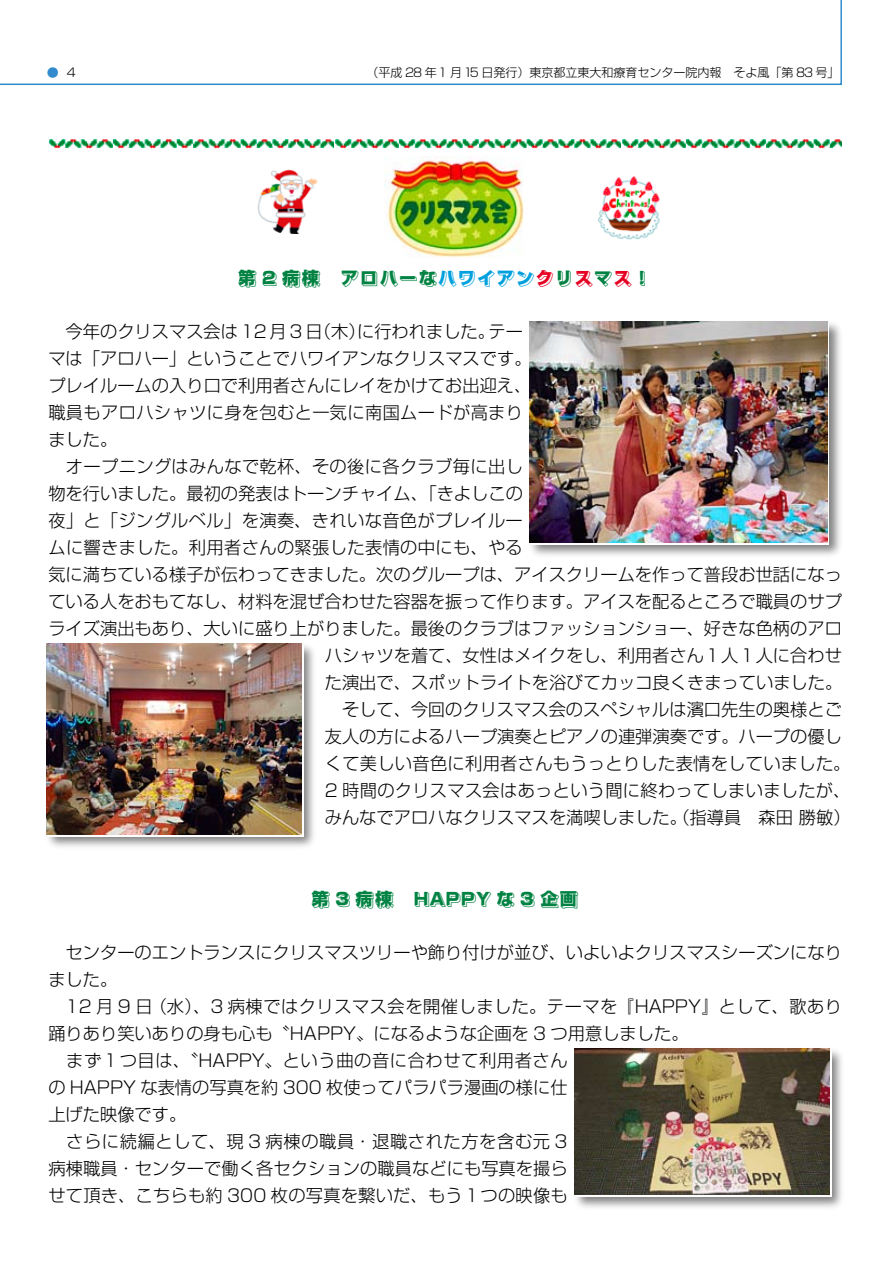
<style>
.page{position:relative;width:893px;height:1263px;background:#fff}
.page>*{position:absolute;margin:0;border:0;box-sizing:border-box;transform-origin:0 0}
.t1{font:19.5px "Shin Go Min Emboss";color:#008242}
.t2{font:300 17.25px/27px "Shin Go";color:#000}
.t3{font:300 17.25px "Shin Go";letter-spacing:.02em;color:#000}
.t4{font:300 12px "Shin Go";color:#000}
.t5{font:300 12px "Shin Go";color:#318bcc}
.s1{color:#00a0de}
.s2{color:#e60021}
</style>
<div class="page">
<svg style="left:0;top:0;width:842px;height:85px"></svg>
<div style="left:528px;top:319px;width:315px;height:240px;background:#000;opacity:.5"></div>
<div style="left:44px;top:641px;width:275px;height:210px;background:#000;opacity:.5"></div>
<div style="left:48px;top:645px;width:256px;height:192px;background:linear-gradient(to right,#fff,#fff)"></div>
<div style="left:572px;top:1046px;width:275px;height:164px;background:#000;opacity:.5"></div>
<svg style="left:576px;top:1050px;width:255px;height:147px"></svg>
<img style="left:49px;top:139px;width:793px;height:9px">
<img style="left:257px;top:169px;width:61px;height:65px">
<img style="left:598px;top:176px;width:62px;height:64px">
<img style="left:384px;top:156px;width:140px;height:102px">
<img style="left:529px;top:321px;width:298px;height:221px">
<img style="left:46px;top:643px;width:255px;height:191px">
<img style="left:574px;top:1048px;width:255px;height:147px">
<p class="t5" style="left:47px;top:65px;width:14px">●</p>
<p class="t4" style="left:367px;top:65px;width:475px">（平成 28 年1 月15 日発行）東京都立東大和療育センター院内報　そよ風「第 83 号」</p>
<p class="t1" style="left:238px;top:266px;width:416px">第 2 病棟　アロハーな<span class="s1">ハワイアン</span><span class="s2">ク</span>リ<span class="s2">ス</span>マ<span class="s2">ス</span>！</p>
<p class="t2" style="left:48px;top:317px;width:476px">　今年のクリスマス会は12月3日（木）に行われました。テー</p>
<p class="t2" style="left:48px;top:344px;width:485px">マは「アロハー」ということでハワイアンなクリスマスです。</p>
<p class="t2" style="left:48px;top:371px;width:485px">プレイルームの入り口で利用者さんにレイをかけてお出迎え、</p>
<p class="t3" style="left:48px;top:401px;width:476px">職員もアロハシャツに身を包むと一気に南国ムードが高まり</p>
<p class="t2" style="left:48px;top:425px;width:70px">ました。</p>
<p class="t3" style="left:48px;top:455px;width:476px">　オープニングはみんなで乾杯、その後に各クラブ毎に出し</p>
<p class="t2" style="left:48px;top:479px;width:476px">物を行いました。最初の発表はトーンチャイム、「きよしこの</p>
<p class="t3" style="left:48px;top:509px;width:476px">夜」と「ジングルベル」を演奏、きれいな音色がプレイルー</p>
<p class="t3" style="left:48px;top:536px;width:476px">ムに響きました。利用者さんの緊張した表情の中にも、やる</p>
<p class="t2" style="left:48px;top:560px;width:795px">気に満ちている様子が伝わってきました。次のグループは、アイスクリームを作って普段お世話になっ</p>
<p class="t2" style="left:48px;top:587px;width:795px">ている人をおもてなし、材料を混ぜ合わせた容器を振って作ります。アイスを配るところで職員のサプ</p>
<p class="t2" style="left:48px;top:614px;width:795px">ライズ演出もあり、大いに盛り上がりました。最後のクラブはファッションショー、好きな色柄のアロ</p>
<p class="t2" style="left:325px;top:641px;width:519px">ハシャツを着て、女性はメイクをし、利用者さん１人１人に合わせ</p>
<p class="t2" style="left:325px;top:668px;width:519px">た演出で、スポットライトを浴びてカッコ良くきまっていました。</p>
<p class="t2" style="left:325px;top:695px;width:519px">　そして、今回のクリスマス会のスペシャルは濱口先生の奥様とご</p>
<p class="t2" style="left:325px;top:722px;width:519px">友人の方によるハープ演奏とピアノの連弾演奏です。ハープの優し</p>
<p class="t2" style="left:325px;top:749px;width:527px">くて美しい音色に利用者さんもうっとりした表情をしていました。</p>
<p class="t2" style="left:325px;top:776px;width:527px">2 時間のクリスマス会はあっという間に終わってしまいましたが、</p>
<p class="t2" style="left:325px;top:803px;width:527px">みんなでアロハなクリスマスを満喫しました。（指導員　森田 勝敏）</p>
<p class="t1" style="left:311px;top:887px;width:269px">第 3 病棟　HAPPY な 3 企画</p>
<p class="t2" style="left:48px;top:938px;width:795px">　センターのエントランスにクリスマスツリーや飾り付けが並び、いよいよクリスマスシーズンになりました。<br>　12 月 9 日（水）、3 病棟ではクリスマス会を開催しました。テーマを『HAPPY』として、歌あり踊りあり笑いありの身も心も〝HAPPY〟になるような企画を 3 つ用意しました。<br>　まず１つ目は、〝HAPPY〟という曲の音に合わせて利用者さん<br>の HAPPY な表情の写真を約 300 枚使ってパラパラ漫画の様に仕<br>上げた映像です。<br>　さらに続編として、現 3 病棟の職員・退職された方を含む元 3<br>病棟職員・センターで働く各セクションの職員などにも写真を撮ら<br>せて頂き、こちらも約 300 枚の写真を繋いだ、もう１つの映像も</p>
</div>
